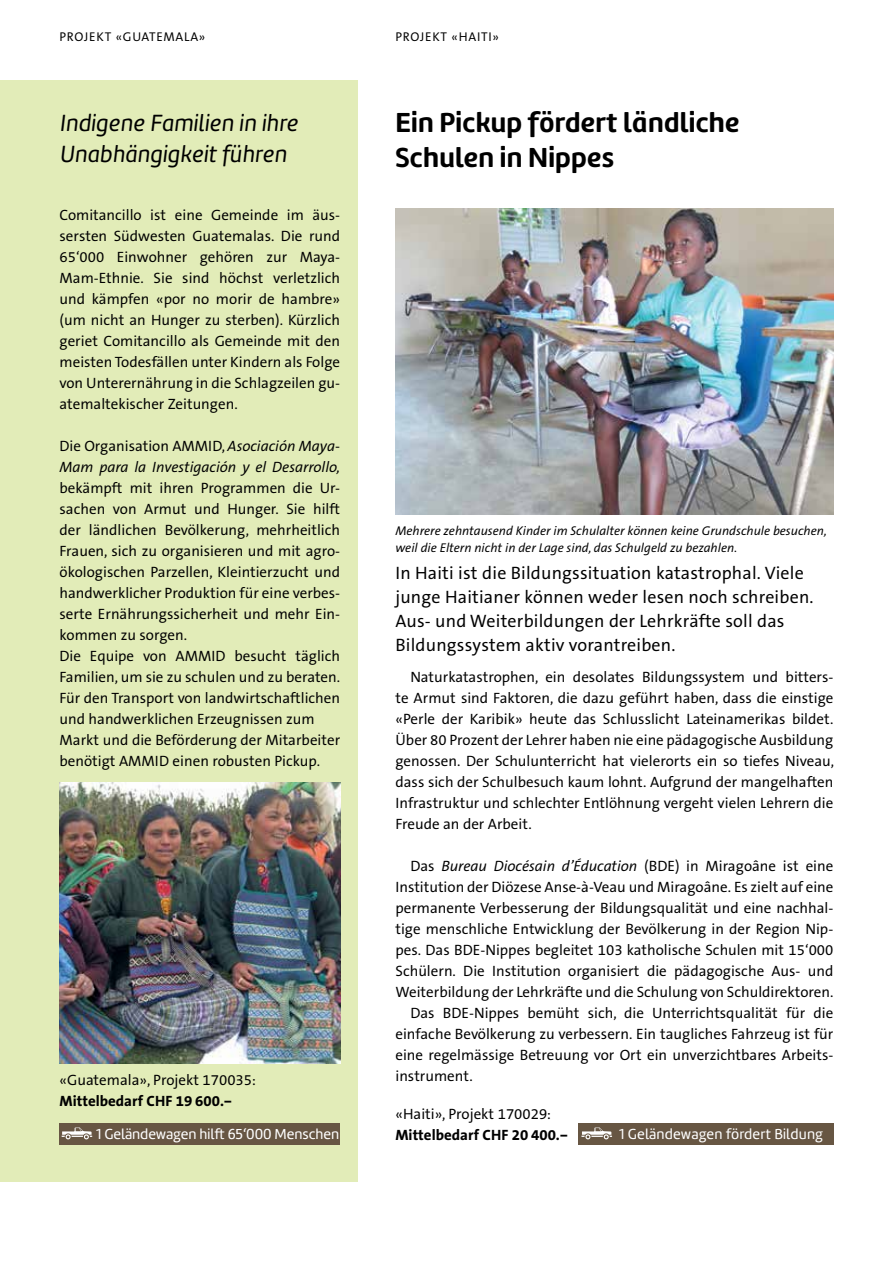
<style>
.page{position:relative;width:893px;height:1263px;background:#fff}
.page>*{position:absolute;margin:0;border:0;box-sizing:border-box;transform-origin:0 0}
.t1{font:28.5px/34.5px "Marine Rounded UP Bold";letter-spacing:.01em;color:#000}
.t2{font:24.3px/30.3px "Marine Rounded Regular Italic";letter-spacing:.01em;color:#000}
.t3{font:18px/24px "The Sans Office LF";letter-spacing:.01em;color:#000}
.t4{font:15px/21px "The Sans Office LF";color:#000;text-align:justify}
.t5{font:italic 15px/21px "The Sans Office LF";color:#000}
.t6{font:15px "Marine Rounded Regular";letter-spacing:-.005em;color:#fff}
.t7{font:700 15px "The Sans Office LF";color:#000}
.t8{font:italic 12.75px/17.2px "The Sans Office LF";color:#000}
.t9{font:12.75px "The Sans Office LF";letter-spacing:.06em;color:#000}
.s1{font-style:normal}
.s2{font-style:italic}
</style>
<div class="page">
<div style="left:0;top:81px;width:357px;height:1101px;background:#e2ecb8"></div>
<div style="left:60px;top:1123px;width:280px;height:21px;background:#675643"></div>
<svg style="left:62px;top:1127px;width:30px;height:12px"></svg>
<img style="left:395px;top:209px;width:438px;height:305px">
<img style="left:60px;top:782px;width:280px;height:282px">
<div style="left:578px;top:1123px;width:255px;height:21px;background:#675643"></div>
<svg style="left:581px;top:1127px;width:31px;height:12px"></svg>
<p class="t9" style="left:60px;top:29px;width:147px">PROJEKT «GUATEMALA»</p>
<p class="t9" style="left:395px;top:29px;width:105px">PROJEKT «HAITI»</p>
<h2 class="t2" style="left:60px;top:108px;width:240px">Indigene Familien in ihre<br>Unabhängigkeit führen</h2>
<p class="t4" style="left:60px;top:204px;width:282px">Comitancillo ist eine Gemeinde im äus&shy;sersten Südwesten Guatemalas. Die rund 65‘000 Einwohner gehören zur Maya-Mam-Ethnie. Sie sind höchst verletzlich und kämpfen «por no morir de hambre» (um nicht an Hunger zu sterben). Kürzlich geriet Comitancillo als Gemeinde mit den meisten Todesfällen unter Kindern als Folge von Unterernährung in die Schlagzeilen gu&shy;atemaltekischer Zeitungen.</p>
<p class="t5" style="left:60px;top:435px;width:282px"><span class="s1">Die Organisation AMMID,</span> Asociación Maya-<br>Mam para la Investigación y el Desarrollo,</p>
<p class="t4" style="left:60px;top:477px;width:282px;text-align:left">bekämpft mit ihren Programmen die Ur&shy;sachen von Armut und Hunger. Sie hilft der ländlichen Bevölkerung, mehrheitlich Frauen, sich zu organisieren und mit agro&shy;ökologischen Parzellen, Kleintierzucht und handwerklicher Produktion für eine verbes&shy;serte Ernährungssicherheit und mehr Ein&shy;kommen zu sorgen.<br>Die Equipe von AMMID besucht täglich Familien, um sie zu schulen und zu beraten.<br>Für den Transport von landwirtschaftlichen und handwerklichen Erzeugnissen zum Markt und die Beförderung der Mitarbeiter benötigt AMMID einen robusten Pickup.</p>
<p class="t4" style="left:60px;top:1069px;width:198px">«Guatemala», Projekt 170035:</p>
<p class="t7" style="left:60px;top:1091px;width:174px">Mittelbedarf CHF 19 600.–</p>
<p class="t6" style="left:96px;top:1125px;width:245px">1 Geländewagen hilft 65‘000 Menschen</p>
<h1 class="t1" style="left:395px;top:105px;width:345px">Ein Pickup fördert ländliche<br>Schulen in Nippes</h1>
<p class="t8" style="left:395px;top:522px;width:433px">Mehrere zehntausend Kinder im Schulalter können keine Grundschule besuchen, weil die Eltern nicht in der Lage sind, das Schulgeld zu bezahlen.</p>
<p class="t3" style="left:395px;top:560px;width:420px">In Haiti ist die Bildungssituation katastrophal. Viele junge Haitianer können weder lesen noch schreiben.<br>Aus- und Weiterbildungen der Lehrkräfte soll das Bildungssystem aktiv vorantreiben.</p>
<p class="t4" style="left:395px;top:666px;width:440px;text-indent:15px">Naturkatastrophen, ein desolates Bildungssystem und bitters&shy;te Armut sind Faktoren, die dazu geführt haben, dass die einstige «Perle der Karibik» heute das Schlusslicht Lateinamerikas bildet.<br>Über 80 Prozent der Lehrer haben nie eine pädagogische Ausbildung genossen. Der Schulunterricht hat vielerorts ein so tiefes Niveau, dass sich der Schulbesuch kaum lohnt. Aufgrund der mangelhaften Infrastruktur und schlechter Entlöhnung vergeht vielen Lehrern die Freude an der Arbeit.</p>
<p class="t4" style="left:410px;top:855px;width:425px">Das <span class="s2">Bureau Diocésain d’Éducation</span> (BDE) in Miragoâne ist eine</p>
<p class="t4" style="left:395px;top:876px;width:439px">Institution der Diözese Anse-à-Veau und Miragoâne. Es zielt auf eine</p>
<p class="t4" style="left:395px;top:897px;width:439px">permanente Verbesserung der Bildungsqualität und eine nachhal-</p>
<p class="t4" style="left:395px;top:918px;width:439px">tige menschliche Entwicklung der Bevölkerung in der Region Nip-</p>
<p class="t4" style="left:395px;top:939px;width:439px">pes. Das BDE-Nippes begleitet 103 katholische Schulen mit 15‘000</p>
<p class="t4" style="left:395px;top:960px;width:439px">Schülern. Die Institution organisiert die pädagogische Aus- und</p>
<p class="t4" style="left:395px;top:981px;width:439px">Weiterbildung der Lehrkräfte und die Schulung von Schuldirektoren.</p>
<p class="t4" style="left:410px;top:1002px;width:425px">Das BDE-Nippes bemüht sich, die Unterrichtsqualität für die</p>
<p class="t4" style="left:395px;top:1023px;width:439px">einfache Bevölkerung zu verbessern. Ein taugliches Fahrzeug ist für</p>
<p class="t4" style="left:395px;top:1044px;width:439px">eine regelmässige Betreuung vor Ort ein unverzichtbares Arbeits-</p>
<p class="t4" style="left:395px;top:1065px;width:79px">instrument.</p>
<p class="t4" style="left:395px;top:1103px;width:157px">«Haiti», Projekt 170029:</p>
<p class="t7" style="left:395px;top:1125px;width:174px">Mittelbedarf CHF 20 400.–</p>
<p class="t6" style="left:619px;top:1125px;width:206px">1 Geländewagen fördert Bildung</p>
</div>
